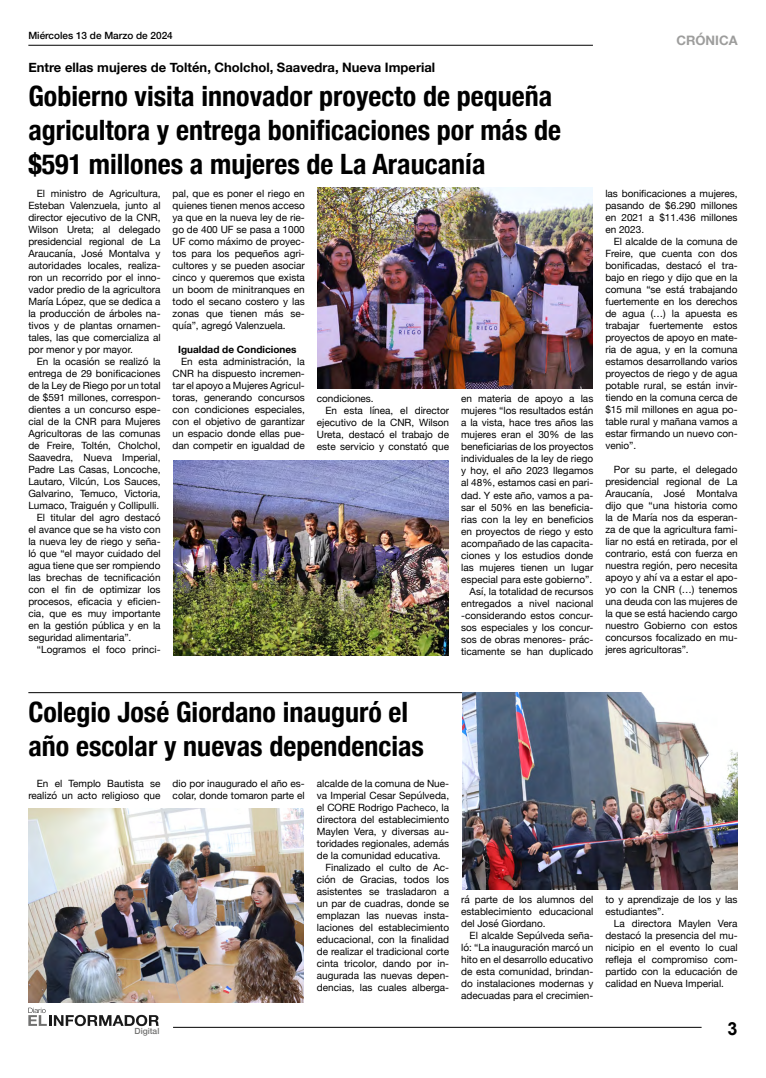
<style>
.page{position:relative;width:766px;height:1078px;background:#fff}
.page>*{position:absolute;margin:0;border:0;box-sizing:border-box;transform-origin:0 0}
.t1{font:700 condensed 28px/33.6px "Helvetica Neue";color:#000}
.t2{font:700 18px "Arial";color:#000}
.t3{font:700 13px "Helvetica Neue";color:#000}
.t4{font:700 13px "Helvetica Neue";color:#9d9d9c}
.t5{font:10px/12px "Helvetica Neue";color:#000;text-align:justify}
.t6{font:500 10px "Helvetica Neue";color:#000}
.t7{font:700 10px "Helvetica Neue";color:#000}
.t8{font:500 8.5px "Helvetica Neue";color:#717170}
</style>
<div class="page">
<hr style="left:28px;top:45px;width:564px;height:1px;background:#000">
<hr style="left:173px;top:1026px;width:528px;height:1px;background:#000">
<svg style="left:28px;top:1007px;width:131px;height:18px"></svg>
<hr style="left:28px;top:692px;width:709px;height:1px;background:#000">
<img style="left:317px;top:187px;width:275px;height:201px">
<img style="left:173px;top:461px;width:275px;height:194px">
<img style="left:462px;top:692px;width:275px;height:197px">
<img style="left:28px;top:808px;width:275px;height:194px">
<p class="t6" style="left:28px;top:28px;width:146px">Miércoles 13 de Marzo de 2024</p>
<h3 class="t3" style="left:28px;top:57px;width:408px">Entre ellas mujeres de Toltén, Cholchol, Saavedra, Nueva Imperial</h3>
<h1 class="t1" style="left:28px;top:78px;width:534px">Gobierno visita innovador proyecto de pequeña agricultora y entrega bonificaciones por más de $591 millones a mujeres de La Araucanía</h1>
<p class="t5" style="left:28px;top:188px;width:134px;text-indent:8px">El ministro de Agricultura, Esteban Valenzuela, junto al director ejecutivo de la CNR, Wilson Ureta; al delegado presidencial regional de La Araucanía, José Montalva y autoridades locales, realiza&shy;ron un recorrido por el inno&shy;vador predio de la agricultora María López, que se dedica a la producción de árboles na&shy;tivos y de plantas ornamen&shy;tales, las que comercializa al por menor y por mayor.</p>
<p class="t5" style="left:37px;top:356px;width:125px">En la ocasión se realizó la</p>
<p class="t5" style="left:28px;top:368px;width:134px">entrega de 29 bonificaciones</p>
<p class="t5" style="left:28px;top:380px;width:134px">de la Ley de Riego por un total</p>
<p class="t5" style="left:28px;top:392px;width:134px">de $591 millones, correspon-</p>
<p class="t5" style="left:28px;top:404px;width:134px">dientes a un concurso espe-</p>
<p class="t5" style="left:28px;top:416px;width:134px">cial de la CNR para Mujeres</p>
<p class="t5" style="left:28px;top:428px;width:134px">Agricultoras de las comunas</p>
<p class="t5" style="left:28px;top:440px;width:134px">de Freire, Toltén, Cholchol,</p>
<p class="t5" style="left:28px;top:452px;width:134px">Saavedra, Nueva Imperial,</p>
<p class="t5" style="left:28px;top:464px;width:134px">Padre Las Casas, Loncoche,</p>
<p class="t5" style="left:28px;top:476px;width:134px">Lautaro, Vilcún, Los Sauces,</p>
<p class="t5" style="left:28px;top:488px;width:134px">Galvarino, Temuco, Victoria,</p>
<p class="t5" style="left:28px;top:500px;width:132px">Lumaco, Traiguén y Collipulli.</p>
<p class="t5" style="left:37px;top:512px;width:125px">El titular del agro destacó</p>
<p class="t5" style="left:28px;top:524px;width:134px">el avance que se ha visto con</p>
<p class="t5" style="left:28px;top:536px;width:134px">la nueva ley de riego y seña-</p>
<p class="t5" style="left:28px;top:548px;width:134px">ló que “el mayor cuidado del</p>
<p class="t5" style="left:28px;top:560px;width:134px">agua tiene que ser rompiendo</p>
<p class="t5" style="left:28px;top:572px;width:134px">las brechas de tecnificación</p>
<p class="t5" style="left:28px;top:584px;width:134px">con el fin de optimizar los</p>
<p class="t5" style="left:28px;top:596px;width:134px">procesos, eficacia y eficien-</p>
<p class="t5" style="left:28px;top:608px;width:134px">cia, que es muy importante</p>
<p class="t5" style="left:28px;top:620px;width:134px">en la gestión pública y en la</p>
<p class="t5" style="left:28px;top:632px;width:104px">seguridad alimentaria”.</p>
<p class="t5" style="left:37px;top:644px;width:125px">“Logramos el foco princi-</p>
<p class="t5" style="left:172px;top:188px;width:134px">pal, que es poner el riego en quienes tienen menos acceso ya que en la nueva ley de rie&shy;go de 400 UF se pasa a 1000<br>UF como máximo de proyec&shy;tos para los pequeños agri&shy;cultores y se pueden asociar cinco y queremos que exista un boom de minitranques en todo el secano costero y las zonas que tienen más se&shy;quía”, agregó Valenzuela.</p>
<p class="t7" style="left:178px;top:341px;width:120px">Igualdad de Condiciones</p>
<p class="t5" style="left:172px;top:356px;width:134px;text-indent:9px">En esta administración, la CNR ha dispuesto incremen&shy;tar el apoyo a Mujeres Agricul&shy;toras, generando concursos con condiciones especiales, con el objetivo de garantizar un espacio donde ellas pue&shy;dan competir en igualdad de</p>
<p class="t5" style="left:317px;top:393px;width:58px">condiciones.</p>
<p class="t5" style="left:325px;top:405px;width:125px">En esta línea, el director</p>
<p class="t5" style="left:317px;top:417px;width:134px">ejecutivo de la CNR, Wilson</p>
<p class="t5" style="left:317px;top:429px;width:134px">Ureta, destacó el trabajo de</p>
<p class="t5" style="left:317px;top:441px;width:134px">este servicio y constató que</p>
<p class="t5" style="left:461px;top:393px;width:134px;text-align:right">en materia de apoyo a las mujeres “los resultados están a la vista, hace tres años las mujeres eran el 30% de las beneficiarias de los proyectos individuales de la ley de riego y hoy, el año 2023 llegamos al 48%, estamos casi en pari&shy;dad. Y este año, vamos a pa&shy;sar el 50% en las beneficia&shy;rias con la ley en beneficios en proyectos de riego y esto acompañado de las capacita&shy;ciones y los estudios donde las mujeres tienen un lugar especial para este gobierno”.<br>Así, la totalidad de recursos entregados a nivel nacional -considerando estos concur&shy;sos especiales y los concur&shy;sos de obras menores- prác&shy;ticamente se han duplicado</p>
<h3 class="t4" style="left:676px;top:30px;width:63px">CRÓNICA</h3>
<p class="t5" style="left:605px;top:188px;width:134px">las bonificaciones a mujeres, pasando de $6.290 millones en 2021 a $11.436 millones en 2023.</p>
<p class="t5" style="left:605px;top:236px;width:134px;text-indent:8px">El alcalde de la comuna de Freire, que cuenta con dos bonificadas, destacó el tra&shy;bajo en riego y dijo que en la comuna “se está trabajando fuertemente en los derechos de agua (…) la apuesta es trabajar fuertemente estos proyectos de apoyo en mate&shy;ria de agua, y en la comuna estamos desarrollando varios proyectos de riego y de agua potable rural, se están invir&shy;tiendo en la comuna cerca de $15 mil millones en agua po&shy;table rural y mañana vamos a estar firmando un nuevo con&shy;venio”.</p>
<p class="t5" style="left:605px;top:464px;width:134px;text-indent:8px">Por su parte, el delegado presidencial regional de La Araucanía, José Montalva dijo que “una historia como la de María nos da esperan&shy;za de que la agricultura fami&shy;liar no está en retirada, por el contrario, está con fuerza en nuestra región, pero necesita apoyo y ahí va a estar el apo&shy;yo con la CNR (…) tenemos una deuda con las mujeres de la que se está haciendo cargo nuestro Gobierno con estos concursos focalizado en mu&shy;jeres agricultoras”.</p>
<h1 class="t1" style="left:28px;top:693px;width:397px">Colegio José Giordano inauguró el año escolar y nuevas dependencias</h1>
<p class="t5" style="left:28px;top:778px;width:134px;text-align:right">En el Templo Bautista se realizó un acto religioso que</p>
<p class="t5" style="left:172px;top:778px;width:134px">dio por inaugurado el año es&shy;colar, donde tomaron parte el</p>
<p class="t5" style="left:317px;top:778px;width:134px">alcalde de la comuna de Nue-</p>
<p class="t5" style="left:317px;top:790px;width:134px">va Imperial Cesar Sepúlveda,</p>
<p class="t5" style="left:317px;top:802px;width:134px">el CORE Rodrigo Pacheco, la</p>
<p class="t5" style="left:317px;top:814px;width:134px">directora del establecimiento</p>
<p class="t5" style="left:317px;top:826px;width:134px">Maylen Vera, y diversas au-</p>
<p class="t5" style="left:317px;top:838px;width:134px">toridades regionales, además</p>
<p class="t5" style="left:317px;top:850px;width:125px">de la comunidad educativa.</p>
<p class="t5" style="left:325px;top:862px;width:125px">Finalizado el culto de Ac-</p>
<p class="t5" style="left:317px;top:874px;width:134px">ción de Gracias, todos los</p>
<p class="t5" style="left:317px;top:886px;width:134px">asistentes se trasladaron a</p>
<p class="t5" style="left:317px;top:898px;width:134px">un par de cuadras, donde se</p>
<p class="t5" style="left:317px;top:910px;width:134px">emplazan las nuevas insta-</p>
<p class="t5" style="left:317px;top:922px;width:134px">laciones del establecimiento</p>
<p class="t5" style="left:317px;top:934px;width:134px">educacional, con la finalidad</p>
<p class="t5" style="left:317px;top:946px;width:134px">de realizar el tradicional corte</p>
<p class="t5" style="left:317px;top:958px;width:134px">cinta tricolor, dando por in-</p>
<p class="t5" style="left:317px;top:970px;width:134px">augurada las nuevas depen-</p>
<p class="t5" style="left:317px;top:982px;width:134px">dencias, las cuales alberga-</p>
<p class="t5" style="left:461px;top:893px;width:134px">rá parte de los alumnos del establecimiento educacional del José Giordano.</p>
<p class="t5" style="left:461px;top:929px;width:134px;text-indent:8px">El alcalde Sepúlveda seña&shy;ló: “La inauguración marcó un hito en el desarrollo educativo de esta comunidad, brindan&shy;do instalaciones modernas y adecuadas para el crecimien-</p>
<p class="t5" style="left:605px;top:893px;width:134px">to y aprendizaje de los y las estudiantes”.</p>
<p class="t5" style="left:605px;top:917px;width:134px;text-indent:8px">La directora Maylen Vera destacó la presencia del mu&shy;nicipio en el evento lo cual refleja el compromiso com&shy;partido con la educación de calidad en Nueva Imperial.</p>
<p class="t8" style="left:134px;top:1023px;width:26px">Digital</p>
<h2 class="t2" style="left:727px;top:1016px;width:12px">3</h2>
</div>
